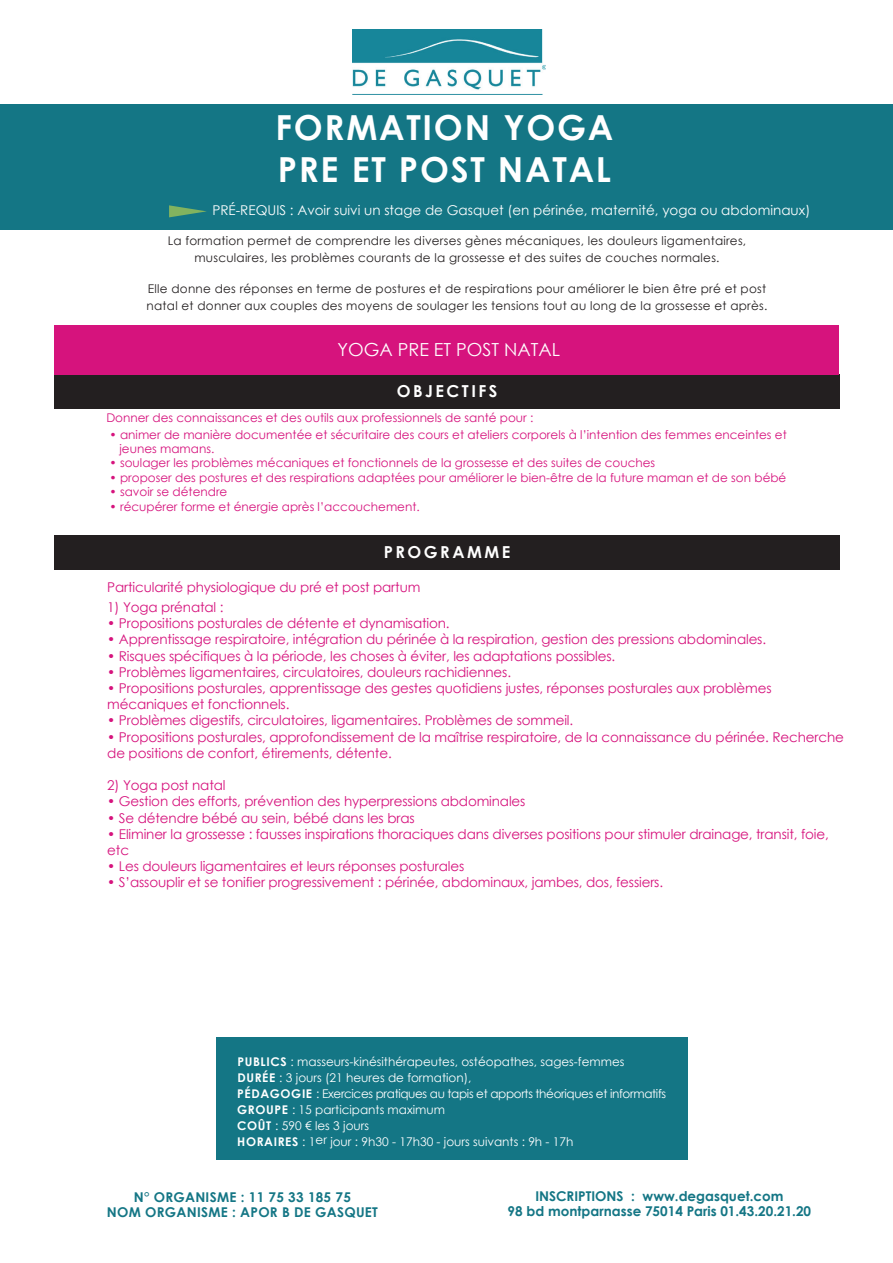
<style>
.page{position:relative;width:893px;height:1263px;background:#fff}
.page>*{position:absolute;margin:0;border:0;box-sizing:border-box;transform-origin:0 0}
.t1{font:700 34.5px/41.4px "Century Gothic";letter-spacing:.05em;color:#fff}
.t2{font:18px "Century Gothic";color:#fff}
.t3{font:700 16.5px "Century Gothic";letter-spacing:.15em;color:#fff}
.t4{font:13.5px/16.2px "Century Gothic";letter-spacing:-.01em;color:#d6137d}
.t5{font:13.5px "Century Gothic";color:#fff}
.t6{font:700 13.5px/15px "Century Gothic";color:#147685;text-align:center}
.t7{font:700 13.5px/15px "Century Gothic";letter-spacing:.02em;color:#147685;text-align:center}
.t8{font:12px/14.4px "Century Gothic";color:#d6137d}
.t9{font:12px/16.5px "Century Gothic";letter-spacing:.02em;color:#231f20;text-align:center}
.t10{font:12px/16px "Century Gothic";color:#fff}
.s1{font-weight:700}
</style>
<div class="page">
<div style="left:54px;top:374px;width:785px;height:34px;background:#231f20"></div>
<div style="left:54px;top:535px;width:785px;height:34px;background:#231f20"></div>
<div style="left:0;top:104px;width:893px;height:126px;background:#147685"></div>
<div style="left:54px;top:325px;width:785px;height:49px;background:#d6137d"></div>
<img style="left:353px;top:30px;width:193px;height:64px">
<div style="left:217px;top:1038px;width:471px;height:122px;background:#147685"></div>
<svg style="left:169px;top:205px;width:38px;height:12px"></svg>
<h1 class="t1" style="left:276px;top:105px;width:339px">FORMATION YOGA<br>PRE ET POST NATAL</h1>
<p class="t5" style="left:212px;top:201px;width:599px">PRÉ-REQUIS : Avoir suivi un stage de Gasquet (en périnée, maternité, yoga ou abdominaux)</p>
<p class="t9" style="left:168px;top:232px;width:580px">La formation permet de comprendre les diverses gènes mécaniques, les douleurs ligamentaires, musculaires, les problèmes courants de la grossesse et des suites de couches normales.</p>
<p class="t9" style="left:147px;top:280px;width:622px;text-align:left">Elle donne des réponses en terme de postures et de respirations pour améliorer le bien être pré et post natal et donner aux couples des moyens de soulager les tensions tout au long de la grossesse et après.</p>
<h2 class="t2" style="left:337px;top:337px;width:224px">YOGA PRE ET POST NATAL</h2>
<p class="t3" style="left:397px;top:381px;width:102px">OBJECTIFS</p>
<p class="t8" style="left:106px;top:410px;width:429px">Donner des connaissances et des outils aux professionnels de santé pour :</p>
<p class="t8" style="left:119px;top:427px;width:669px;text-indent:-10px">• animer de manière documentée et sécuritaire des cours et ateliers corporels à l’intention des femmes enceintes et jeunes mamans.</p>
<p class="t8" style="left:110px;top:456px;width:547px">• soulager les problèmes mécaniques et fonctionnels de la grossesse et des suites de couches</p>
<p class="t8" style="left:110px;top:470px;width:678px">• proposer des postures et des respirations adaptées pour améliorer le bien-être de la future maman et de son bébé</p>
<p class="t8" style="left:110px;top:484px;width:119px">• savoir se détendre</p>
<p class="t8" style="left:110px;top:499px;width:312px">• récupérer forme et énergie après l’accouchement.</p>
<p class="t3" style="left:384px;top:542px;width:128px">PROGRAMME</p>
<p class="t4" style="left:107px;top:579px;width:315px">Particularité physiologique du pré et post partum</p>
<p class="t4" style="left:107px;top:599px;width:118px">1) Yoga prénatal :</p>
<p class="t4" style="left:107px;top:615px;width:344px">• Propositions posturales de détente et dynamisation.</p>
<p class="t4" style="left:107px;top:631px;width:660px">• Apprentissage respiratoire, intégration du périnée à la respiration, gestion des pressions abdominales.</p>
<p class="t4" style="left:107px;top:647px;width:510px">• Risques spécifiques à la période, les choses à éviter, les adaptations possibles.</p>
<p class="t4" style="left:107px;top:664px;width:405px">• Problèmes ligamentaires, circulatoires, douleurs rachidiennes.</p>
<p class="t4" style="left:107px;top:680px;width:666px">• Propositions posturales, apprentissage des gestes quotidiens justes, réponses posturales aux problèmes mécaniques et fonctionnels.</p>
<p class="t4" style="left:107px;top:712px;width:467px">• Problèmes digestifs, circulatoires, ligamentaires. Problèmes de sommeil.</p>
<p class="t4" style="left:107px;top:728px;width:738px">• Propositions posturales, approfondissement de la maîtrise respiratoire, de la connaissance du périnée. Recherche de positions de confort, étirements, détente.</p>
<p class="t4" style="left:107px;top:777px;width:120px">2) Yoga post natal</p>
<p class="t4" style="left:107px;top:793px;width:420px">• Gestion des efforts, prévention des hyperpressions abdominales</p>
<p class="t4" style="left:107px;top:809px;width:309px">• Se détendre bébé au sein, bébé dans les bras</p>
<p class="t4" style="left:107px;top:826px;width:723px">• Eliminer la grossesse : fausses inspirations thoraciques dans diverses positions pour stimuler drainage, transit, foie, etc</p>
<p class="t4" style="left:107px;top:858px;width:359px">• Les douleurs ligamentaires et leurs réponses posturales</p>
<p class="t4" style="left:107px;top:874px;width:557px">• S’assouplir et se tonifier progressivement : périnée, abdominaux, jambes, dos, fessiers.</p>
<p class="t10" style="left:237px;top:1053px;width:430px"><span class="s1">PUBLICS</span> : masseurs-kinésithérapeutes, ostéopathes, sages-femmes<br><span class="s1">DURÉE</span> : 3 jours (21 heures de formation),<br><span class="s1">PÉDAGOGIE</span> : Exercices pratiques au tapis et apports théoriques et informatifs <span class="s1">GROUPE</span> : 15 participants maximum<br><span class="s1">COÛT</span> : 590 € les 3 jours<br><span class="s1">HORAIRES</span> : 1er jour : 9h30 - 17h30 - jours suivants : 9h - 17h</p>
<p class="t7" style="left:107px;top:1189px;width:273px">N° ORGANISME : 11 75 33 185 75<br>NOM ORGANISME : APOR B DE GASQUET</p>
<p class="t6" style="left:508px;top:1188px;width:305px">INSCRIPTIONS : www.degasquet.com<br>98 bd montparnasse 75014 Paris 01.43.20.21.20</p>
</div>
